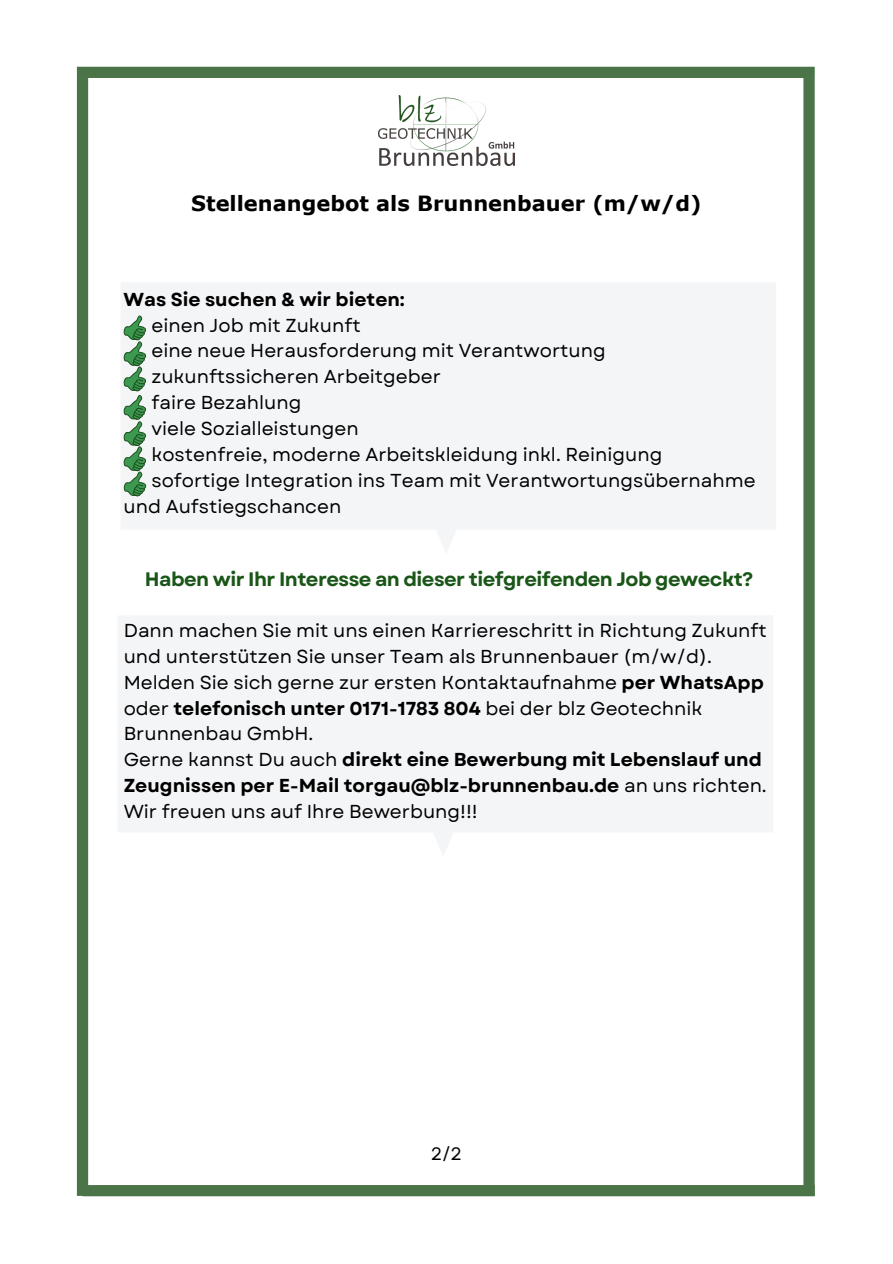
<style>
.page{position:relative;width:893px;height:1264px;background:#fff}
.page>*{position:absolute;margin:0;border:0;box-sizing:border-box;transform-origin:0 0}
.t1{font:700 21px "Verdana";color:#000}
.t2{font:700 19.5px "Garet";letter-spacing:-.025em;color:#1a5618}
.t3{font:18.75px/25.8px "Garet";color:#000}
.t4{font:700 18.75px "Garet";color:#000}
.t5{font:18px "Garet";color:#000}
.s1{font-weight:700}
</style>
<div class="page">
<div style="left:77px;top:67px;width:737px;height:11px;background:#4b7449"></div>
<div style="left:82px;top:1184px;width:732px;height:12px;background:#4b7449"></div>
<div style="left:803px;top:78px;width:11px;height:1117px;background:#4b7449"></div>
<div style="left:77px;top:78px;width:11px;height:1117px;background:#4b7449"></div>
<svg style="left:118px;top:616px;width:655px;height:240px;fill:#f4f5f7"></svg>
<img style="left:378px;top:95px;width:136px;height:71px">
<svg style="left:121px;top:283px;width:655px;height:270px;fill:#f4f5f7"></svg>
<svg style="left:124px;top:315px;width:22px;height:181px"></svg>
<p class="t1" style="left:191px;top:190px;width:511px">Stellenangebot als Brunnenbauer (m/w/d)</p>
<p class="t4" style="left:124px;top:286px;width:283px">Was Sie suchen &amp; wir bieten:</p>
<p class="t3" style="left:151px;top:312px;width:211px">einen Job mit Zukunft</p>
<p class="t3" style="left:151px;top:338px;width:456px">eine neue Herausforderung mit Verantwortung</p>
<p class="t3" style="left:151px;top:364px;width:291px">zukunftssicheren Arbeitgeber</p>
<p class="t3" style="left:151px;top:390px;width:151px">faire Bezahlung</p>
<p class="t3" style="left:151px;top:416px;width:209px">viele Sozialleistungen</p>
<p class="t3" style="left:151px;top:441px;width:512px">kostenfreie, moderne Arbeitskleidung inkl. Reinigung</p>
<p class="t3" style="left:151px;top:467px;width:605px">sofortige Integration ins Team mit Verantwortungsübernahme</p>
<p class="t3" style="left:124px;top:493px;width:219px">und Aufstiegschancen</p>
<p class="t2" style="left:145px;top:565px;width:610px">Haben wir Ihr Interesse an dieser tiefgreifenden Job geweckt?</p>
<p class="t3" style="left:124px;top:617px;width:644px">Dann machen Sie mit uns einen Karriereschritt in Richtung Zukunft und unterstützen Sie unser Team als Brunnenbauer (m/w/d).<br>Melden Sie sich gerne zur ersten Kontaktaufnahme <span class="s1">per WhatsApp </span>oder <span class="s1">telefonisch unter 0171-1783 804</span> bei der blz Geotechnik Brunnenbau GmbH.<br>Gerne kannst Du auch <span class="s1">direkt eine Bewerbung mit Lebenslauf und Zeugnissen per E-Mail torgau@blz-brunnenbau.de</span> an uns richten.<br>Wir freuen uns auf Ihre Bewerbung!!!</p>
<p class="t5" style="left:430px;top:1140px;width:33px">2/2</p>
</div>
